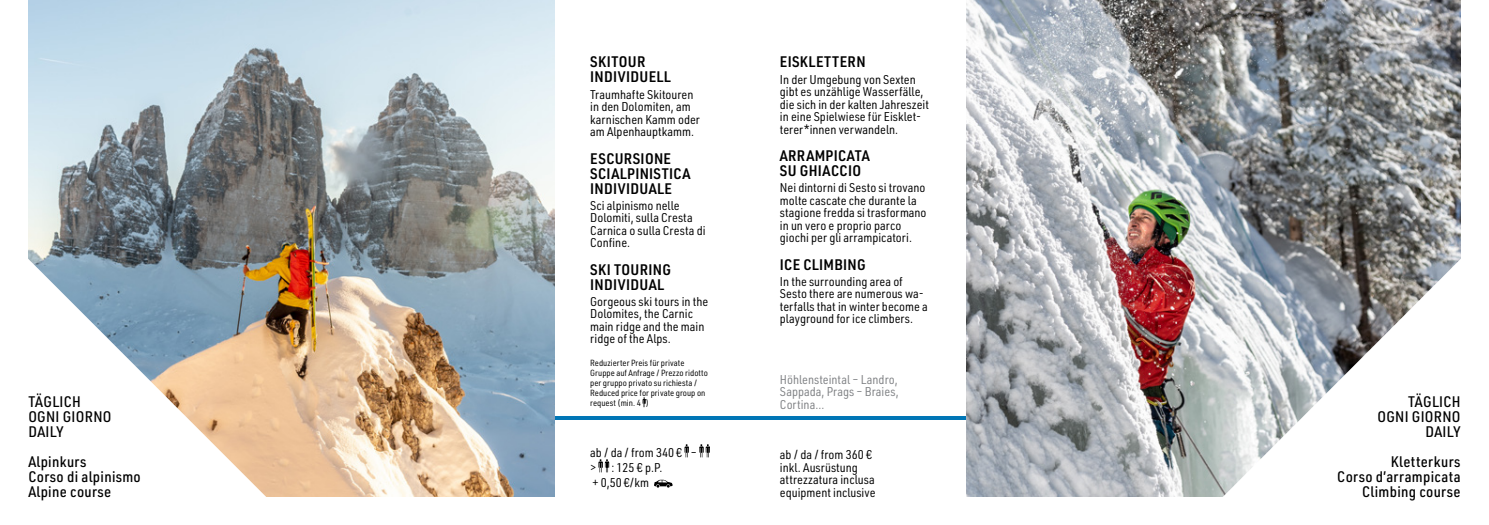
<style>
.page{position:relative;width:1489px;height:525px;background:#fff}
.page>*{position:absolute;margin:0;border:0;box-sizing:border-box;transform-origin:0 0}
.t1{font:500 15px/15px "URWDIN Semi Cond";letter-spacing:.02em;color:#000;text-align:right}
.t2{font:600 15px/15px "URWDIN Semi Cond";letter-spacing:.02em;color:#000}
.t3{font:12.5px/12.5px "URWDIN Semi Cond";color:#000}
.t4{font:12.5px/12.5px "URWDIN Semi Cond";color:#808285;text-align:justify}
.t5{font:8.75px/10px "URWDIN Semi Cond";color:#000}
</style>
<div class="page">
<svg style="left:684px;top:444px;width:4px;height:13px"></svg>
<svg style="left:699px;top:444px;width:11px;height:13px"></svg>
<svg style="left:598px;top:459px;width:11px;height:13px"></svg>
<svg style="left:642px;top:397px;width:4px;height:10px"></svg>
<hr style="left:0;top:416px;width:1488px;height:4px;background:#0076b6">
<img style="left:966px;top:0;width:494px;height:496px">
<img style="left:28px;top:0;width:526px;height:496px">
<svg style="left:1194px;top:230px;width:294px;height:267px"></svg>
<svg style="left:0;top:230px;width:294px;height:267px"></svg>
<svg style="left:654px;top:479px;width:18px;height:8px"></svg>
<p class="t1" style="left:28px;top:393px;width:85px;text-align:left">TÄGLICH<br>OGNI GIORNO<br>DAILY</p>
<p class="t1" style="left:28px;top:453px;width:114px;text-align:left">Alpinkurs<br>Corso di alpinismo<br>Alpine course</p>
<p class="t2" style="left:590px;top:54px;width:82px">SKITOUR<br>INDIVIDUELL</p>
<p class="t3" style="left:590px;top:87px;width:111px">Traumhafte Skitouren in den Dolomiten, am karnischen Kamm oder am Alpenhauptkamm.</p>
<p class="t2" style="left:590px;top:150px;width:102px">ESCURSIONE<br>SCIALPINISTICA<br>INDIVIDUALE</p>
<p class="t3" style="left:590px;top:198px;width:117px">Sci alpinismo nelle<br>Dolomiti, sulla Cresta<br>Carnica o sulla Cresta di<br>Confine.</p>
<p class="t2" style="left:590px;top:261px;width:82px">SKI TOURING<br>INDIVIDUAL</p>
<p class="t3" style="left:590px;top:294px;width:120px">Gorgeous ski tours in the<br>Dolomites, the Carnic main ridge and the main ridge of the Alps.</p>
<p class="t5" style="left:590px;top:357px;width:119px">Reduzierter Preis für private<br>Gruppe auf Anfrage / Prezzo ridotto per gruppo privato su richiesta /<br>Reduced price for private group on request (min. 4 )</p>
<p class="t2" style="left:780px;top:54px;width:87px">EISKLETTERN</p>
<p class="t3" style="left:780px;top:72px;width:151px">In der Umgebung von Sexten gibt es unzählige Wasserfälle, die sich in der kalten Jahreszeit in eine Spielwiese für Eisklet&shy;terer*innen verwandeln.</p>
<p class="t2" style="left:780px;top:148px;width:91px">ARRAMPICATA<br>SU GHIACCIO</p>
<p class="t3" style="left:780px;top:181px;width:148px">Nei dintorni di Sesto si trovano molte cascate che durante la stagione fredda si trasformano in un vero e proprio parco giochi per gli arrampicatori.</p>
<p class="t2" style="left:780px;top:256px;width:87px">ICE CLIMBING</p>
<p class="t3" style="left:780px;top:274px;width:149px">In the surrounding area of<br>Sesto there are numerous wa&shy;terfalls that in winter become a playground for ice climbers.</p>
<p class="t4" style="left:780px;top:372px;width:120px">Höhlensteintal – Landro, Sappada, Prags – Braies, Cortina…</p>
<p class="t3" style="left:590px;top:445px;width:108px;line-height:15px">ab / da / from 340 € – &gt; : 125 € p.P.<br>+ 0,50 €/km</p>
<p class="t3" style="left:780px;top:448px;width:97px">ab / da / from 360 € inkl. Ausrüstung attrezzatura inclusa equipment inclusive</p>
<p class="t1" style="left:1377px;top:393px;width:85px">TÄGLICH<br>OGNI GIORNO<br>DAILY</p>
<p class="t1" style="left:1337px;top:453px;width:125px">Kletterkurs<br>Corso d’arrampicata<br>Climbing course</p>
</div>
